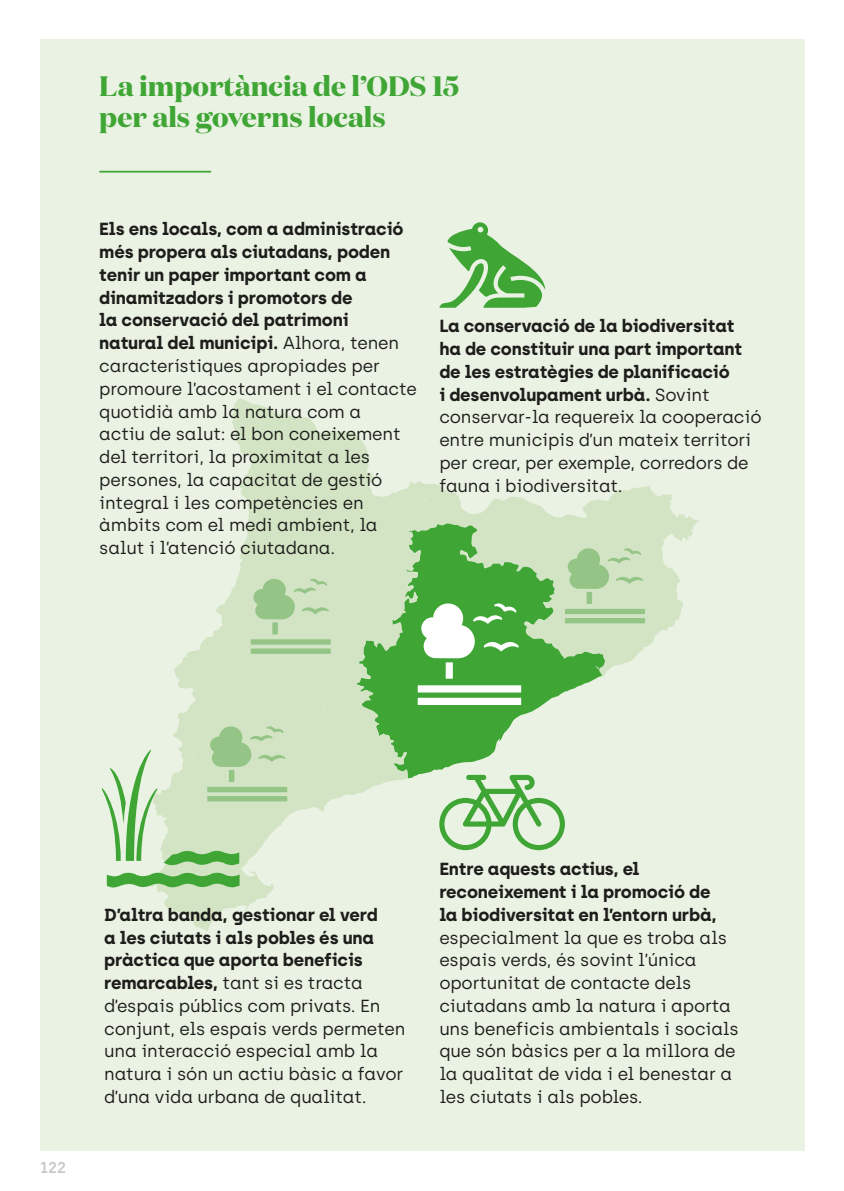
<style>
.page{position:relative;width:844px;height:1191px;background:#fff}
.page>*{position:absolute;margin:0;border:0;box-sizing:border-box;transform-origin:0 0}
.t1{font:700 28px/31.5px "Domaine Disp";color:#3fa635}
.t2{font:17.5px/22.8px "Archia";letter-spacing:-.01em;color:#1d1d1b}
.t3{font:700 17.5px/22.8px "Archia";letter-spacing:-.01em;color:#1d1d1b}
.t4{font:600 15.75px "Archia";color:#c7c7c6}
.s1{font-weight:700}
</style>
<div class="page">
<div style="left:40px;top:40px;width:764px;height:1111px;background:#eaf2e3"></div>
<hr style="left:99px;top:171px;width:112px;height:1px;background:#3fa635">
<svg style="left:439px;top:485px;width:259px;height:189px;fill:#d3e4c4"></svg>
<svg style="left:408px;top:523px;width:197px;height:255px"></svg>
<svg style="left:174px;top:398px;width:265px;height:361px;fill:#d3e4c4"></svg>
<svg style="left:157px;top:690px;width:251px;height:241px"></svg>
<svg style="left:417px;top:603px;width:104px;height:102px"></svg>
<svg style="left:251px;top:579px;width:79px;height:75px"></svg>
<svg style="left:564px;top:548px;width:80px;height:75px"></svg>
<svg style="left:439px;top:222px;width:106px;height:86px"></svg>
<svg style="left:101px;top:726px;width:186px;height:163px"></svg>
<svg style="left:439px;top:775px;width:125px;height:75px"></svg>
<h1 class="t1" style="left:99px;top:70px;width:361px">La importància de l’ODS 15 per als governs locals</h1>
<p class="t2" style="left:99px;top:218px;width:319px"><span class="s1">Els ens locals, com a administració més propera als ciutadans, poden tenir un paper important com a dinamitzadors i promotors de<br>la conservació del patrimoni natural del municipi.</span> Alhora, tenen característiques apropiades per promoure l’acostament i el contacte quotidià amb la natura com a<br>actiu de salut: el bon coneixement del territori, la proximitat a les persones, la capacitat de gestió integral i les competències en àmbits com el medi ambient, la salut i l’atenció ciutadana.</p>
<p class="t2" style="left:439px;top:315px;width:324px"><span class="s1">La conservació de la biodiversitat<br>ha de constituir una part important de les estratègies de planificació<br>i desenvolupament urbà.</span> Sovint conservar-la requereix la cooperació entre municipis d’un mateix territori per crear, per exemple, corredors de fauna i biodiversitat.</p>
<p class="t4" style="left:40px;top:1158px;width:28px">122</p>
<p class="t2" style="left:104px;top:903px;width:303px"><span class="s1">D’altra banda, gestionar el verd<br>a les ciutats i als pobles és una pràctica que aporta beneficis remarcables,</span> tant si es tracta d’espais públics com privats. En conjunt, els espais verds permeten una interacció especial amb la natura i són un actiu bàsic a favor d’una vida urbana de qualitat.</p>
<p class="t3" style="left:439px;top:857px;width:279px">Entre aquests actius, el reconeixement i la promoció de la biodiversitat en l’entorn urbà,</p>
<p class="t2" style="left:439px;top:926px;width:301px">especialment la que es troba als espais verds, és sovint l’única oportunitat de contacte dels ciutadans amb la natura i aporta uns beneficis ambientals i socials que són bàsics per a la millora de la qualitat de vida i el benestar a les ciutats i als pobles.</p>
</div>
